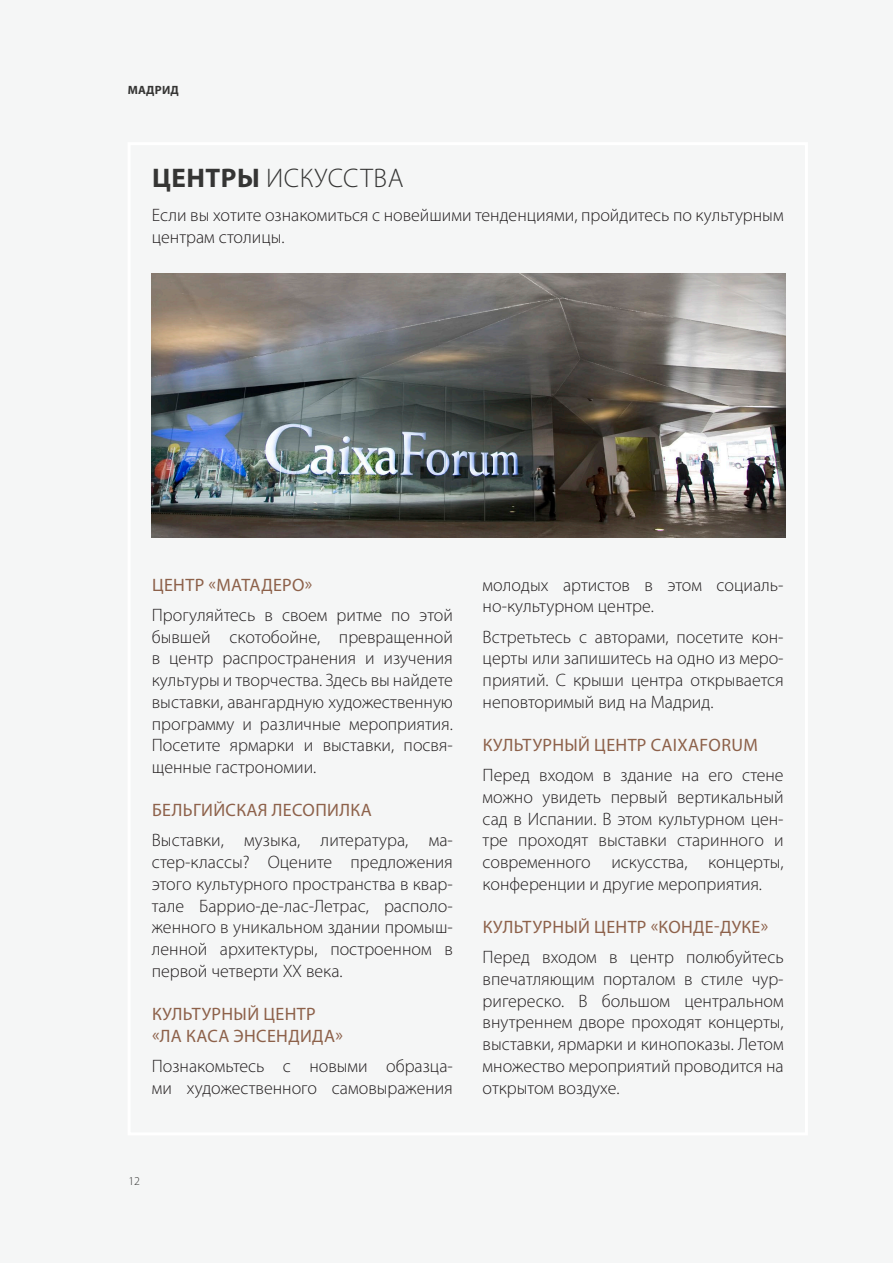
<style>
.page{position:relative;width:893px;height:1263px;background:#f5f6f6}
.page>*{position:absolute;margin:0;border:0;box-sizing:border-box;transform-origin:0 0}
.t1{font:300 27px "Myriad Pro";letter-spacing:.02em;color:#353534}
.Body{font:300 18px/21.8px "Myriad Pro";color:#231f20;text-align:justify}
.t2{font:18px/21.8px "Myriad Pro";letter-spacing:.02em;color:#8d614a}
.t3{font:700 12px "Myriad Pro";letter-spacing:.02em;color:#353534}
.t4{font:300 12px "Myriad Pro";color:#353534}
.s1{font-weight:700}
</style>
<div class="page">
<img style="left:152px;top:274px;width:633px;height:264px">
<hr style="left:892px;top:0;width:1px;height:432px;background:#161e2e">
<p class="t3" style="left:128px;top:82px;width:53px">МАДРИД</p>
<h2 class="t1" style="left:152px;top:161px;width:253px"><span class="s1">ЦЕНТРЫ</span> ИСКУССТВА</h2>
<p class="Body" style="left:152px;top:204px;width:633px">Если вы хотите ознакомиться с новейшими тенденциями, пройдитесь по культурным центрам столицы.</p>
<h3 class="t2" style="left:152px;top:573px;width:162px">ЦЕНТР «МАТАДЕРО»</h3>
<p class="Body" style="left:152px;top:604px;width:303px">Прогуляйтесь в своем ритме по этой бывшей скотобойне, превращенной в центр распространения и изучения культуры и творчества. Здесь вы найдете выставки, авангардную художественную программу и различные мероприятия.<br>Посетите ярмарки и выставки, посвя&shy;щенные гастрономии.</p>
<h3 class="t2" style="left:152px;top:799px;width:221px">БЕЛЬГИЙСКАЯ ЛЕСОПИЛКА</h3>
<p class="Body" style="left:152px;top:829px;width:303px">Выставки, музыка, литература, ма&shy;стер-классы? Оцените предложения этого культурного пространства в квар&shy;тале Баррио-де-лас-Летрас, располо&shy;женного в уникальном здании промыш&shy;ленной архитектуры, построенном в первой четверти XX века.</p>
<h3 class="t2" style="left:152px;top:1003px;width:192px">КУЛЬТУРНЫЙ ЦЕНТР «ЛА КАСА ЭНСЕНДИДА»</h3>
<p class="Body" style="left:152px;top:1055px;width:303px">Познакомьтесь с новыми образца&shy;ми художественного самовыражения</p>
<p class="Body" style="left:483px;top:573px;width:303px">молодых артистов в этом социаль&shy;но-культурном центре.</p>
<p class="Body" style="left:483px;top:625px;width:303px">Встретьтесь с авторами, посетите кон&shy;церты или запишитесь на одно из меро&shy;приятий. С крыши центра открывается неповторимый вид на Мадрид.</p>
<h3 class="t2" style="left:483px;top:734px;width:277px">КУЛЬТУРНЫЙ ЦЕНТР CAIXAFORUM</h3>
<p class="Body" style="left:483px;top:764px;width:303px">Перед входом в здание на его стене можно увидеть первый вертикальный сад в Испании. В этом культурном цен&shy;тре проходят выставки старинного и современного искусства, концерты, конференции и другие мероприятия.</p>
<h3 class="t2" style="left:483px;top:916px;width:287px">КУЛЬТУРНЫЙ ЦЕНТР «КОНДЕ-ДУКЕ»</h3>
<p class="Body" style="left:483px;top:946px;width:303px">Перед входом в центр полюбуйтесь впечатляющим порталом в стиле чур&shy;ригереско. В большом центральном внутреннем дворе проходят концерты, выставки, ярмарки и кинопоказы. Летом множество мероприятий проводится на открытом воздухе.</p>
<p class="t4" style="left:128px;top:1174px;width:13px">12</p>
</div>
